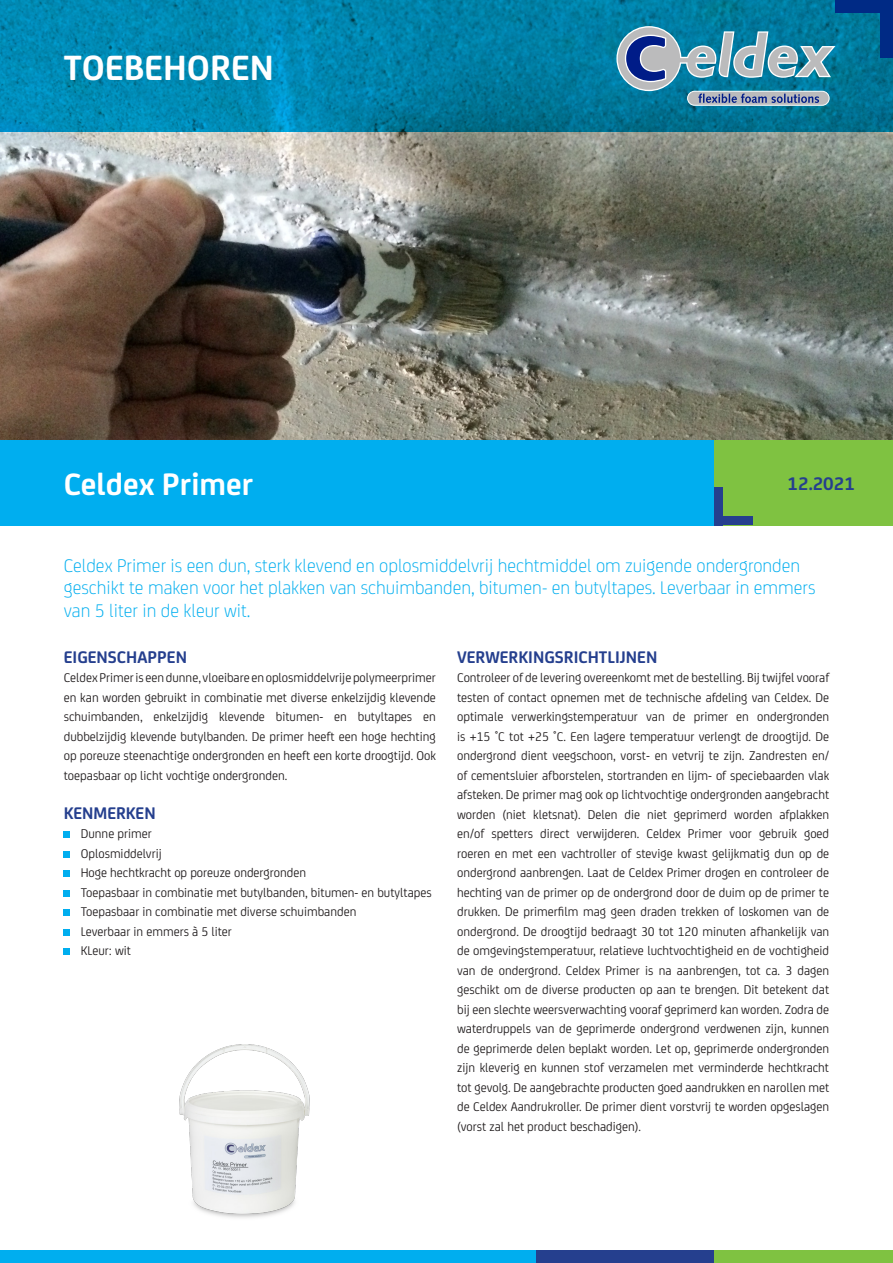
<style>
.page{position:relative;width:893px;height:1263px;background:#fff}
.page>*{position:absolute;margin:0;border:0;box-sizing:border-box;transform-origin:0 0}
._6__kop_diap{font:700 37.5px "FS Joey";color:#fff}
._6__kop_diap-2{font:700 33px "FS Joey";color:#fff}
._3_lead{font:300 19.5px/22.5px "FS Joey";color:#00aeef}
._3_lead-2{font:700 19.5px "FS Joey";color:#253f8e}
._1_plat{font:700 18px "FS Joey";color:#253f8e}
._1_plat-2{font:13.5px/19.5px "FS Joey";color:#231f20;text-align:justify}
</style>
<div class="page">
<img style="left:0;top:132px;width:893px;height:308px">
<div style="left:0;top:1250px;width:536px;height:13px;background:#00aeef"></div>
<div style="left:536px;top:1250px;width:178px;height:13px;background:#253f8e"></div>
<div style="left:714px;top:1250px;width:179px;height:13px;background:#7fc241"></div>
<div style="left:0;top:440px;width:893px;height:85px;background:#00aeef"></div>
<svg style="left:0;top:0;width:893px;height:132px;background:#007fa7"></svg>
<div style="left:714px;top:440px;width:179px;height:85px;background:#7fc241"></div>
<div style="left:714px;top:517px;width:39px;height:8px;background:#253f8e"></div>
<div style="left:714px;top:487px;width:9px;height:38px;background:#253f8e"></div>
<img style="left:179px;top:1044px;width:131px;height:174px">
<svg style="left:616px;top:26px;width:219px;height:80px;background:#5895af"></svg>
<svg style="left:64px;top:832px;width:6px;height:6px"></svg>
<div style="left:64px;top:851px;width:6px;height:7px;background:#00aeef"></div>
<svg style="left:64px;top:871px;width:6px;height:6px"></svg>
<div style="left:64px;top:890px;width:6px;height:7px;background:#00aeef"></div>
<svg style="left:64px;top:910px;width:6px;height:6px"></svg>
<div style="left:64px;top:929px;width:6px;height:7px;background:#00aeef"></div>
<svg style="left:64px;top:949px;width:6px;height:6px"></svg>
<p class="_6__kop_diap" style="left:64px;top:39px;width:211px">TOEBEHOREN</p>
<p class="_6__kop_diap-2" style="left:64px;top:459px;width:191px">Celdex Primer</p>
<p class="_3_lead-2" style="left:788px;top:469px;width:69px">12.2021</p>
<p class="_3_lead" style="left:64px;top:553px;width:753px">Celdex Primer is een dun, sterk klevend en oplosmiddelvrij hechtmiddel om zuigende ondergronden geschikt te maken voor het plakken van schuimbanden, bitumen- en butyltapes. Leverbaar in emmers van 5 liter in de kleur wit.</p>
<p class="_1_plat" style="left:457px;top:643px;width:202px">VERWERKINGSRICHTLIJNEN</p>
<p class="_1_plat-2" style="left:457px;top:667px;width:374px">Controleer of de levering overeenkomt met de bestelling. Bij twijfel vooraf testen of contact opnemen met de technische afdeling van Celdex. De optimale verwerkingstemperatuur van de primer en ondergronden is +15 ˚C tot +25 ˚C. Een lagere temperatuur verlengt de droogtijd. De ondergrond dient veegschoon, vorst- en vetvrij te zijn. Zandresten en/ of cementsluier afborstelen, stortranden en lijm- of speciebaarden vlak afsteken. De primer mag ook op lichtvochtige ondergronden aangebracht worden (niet kletsnat). Delen die niet geprimerd worden afplakken en/of spetters direct verwijderen. Celdex Primer voor gebruik goed roeren en met een vachtroller of stevige kwast gelijkmatig dun op de ondergrond aanbrengen. Laat de Celdex Primer drogen en controleer de hechting van de primer op de ondergrond door de duim op de primer te drukken. De primerfilm mag geen draden trekken of loskomen van de ondergrond. De droogtijd bedraagt 30 tot 120 minuten afhankelijk van de omgevingstemperatuur, relatieve luchtvochtigheid en de vochtigheid van de ondergrond. Celdex Primer is na aanbrengen, tot ca. 3 dagen geschikt om de diverse producten op aan te brengen. Dit betekent dat bij een slechte weersverwachting vooraf geprimerd kan worden. Zodra de waterdruppels van de geprimerde ondergrond verdwenen zijn, kunnen de geprimerde delen beplakt worden. Let op, geprimerde ondergronden zijn kleverig en kunnen stof verzamelen met verminderde hechtkracht tot gevolg. De aangebrachte producten goed aandrukken en narollen met de Celdex Aandrukroller. De primer dient vorstvrij te worden opgeslagen (vorst zal het product beschadigen).</p>
<p class="_1_plat" style="left:64px;top:643px;width:125px">EIGENSCHAPPEN</p>
<p class="_1_plat-2" style="left:64px;top:667px;width:374px">Celdex Primer is een dunne, vloeibare en oplosmiddelvrije polymeerprimer en kan worden gebruikt in combinatie met diverse enkelzijdig klevende schuimbanden, enkelzijdig klevende bitumen- en butyltapes en dubbelzijdig klevende butylbanden. De primer heeft een hoge hechting op poreuze steenachtige ondergronden en heeft een korte droogtijd. Ook toepasbaar op licht vochtige ondergronden.</p>
<p class="_1_plat" style="left:64px;top:799px;width:93px">KENMERKEN</p>
<p class="_1_plat-2" style="left:81px;top:823px;width:72px">Dunne primer</p>
<p class="_1_plat-2" style="left:81px;top:842px;width:83px">Oplosmiddelvrij</p>
<p class="_1_plat-2" style="left:81px;top:862px;width:227px">Hoge hechtkracht op poreuze ondergronden</p>
<p class="_1_plat-2" style="left:81px;top:881px;width:352px">Toepasbaar in combinatie met butylbanden, bitumen- en butyltapes</p>
<p class="_1_plat-2" style="left:81px;top:901px;width:277px">Toepasbaar in combinatie met diverse schuimbanden</p>
<p class="_1_plat-2" style="left:81px;top:920px;width:153px">Leverbaar in emmers à 5 liter</p>
<p class="_1_plat-2" style="left:81px;top:940px;width:52px">KLeur: wit</p>
</div>
